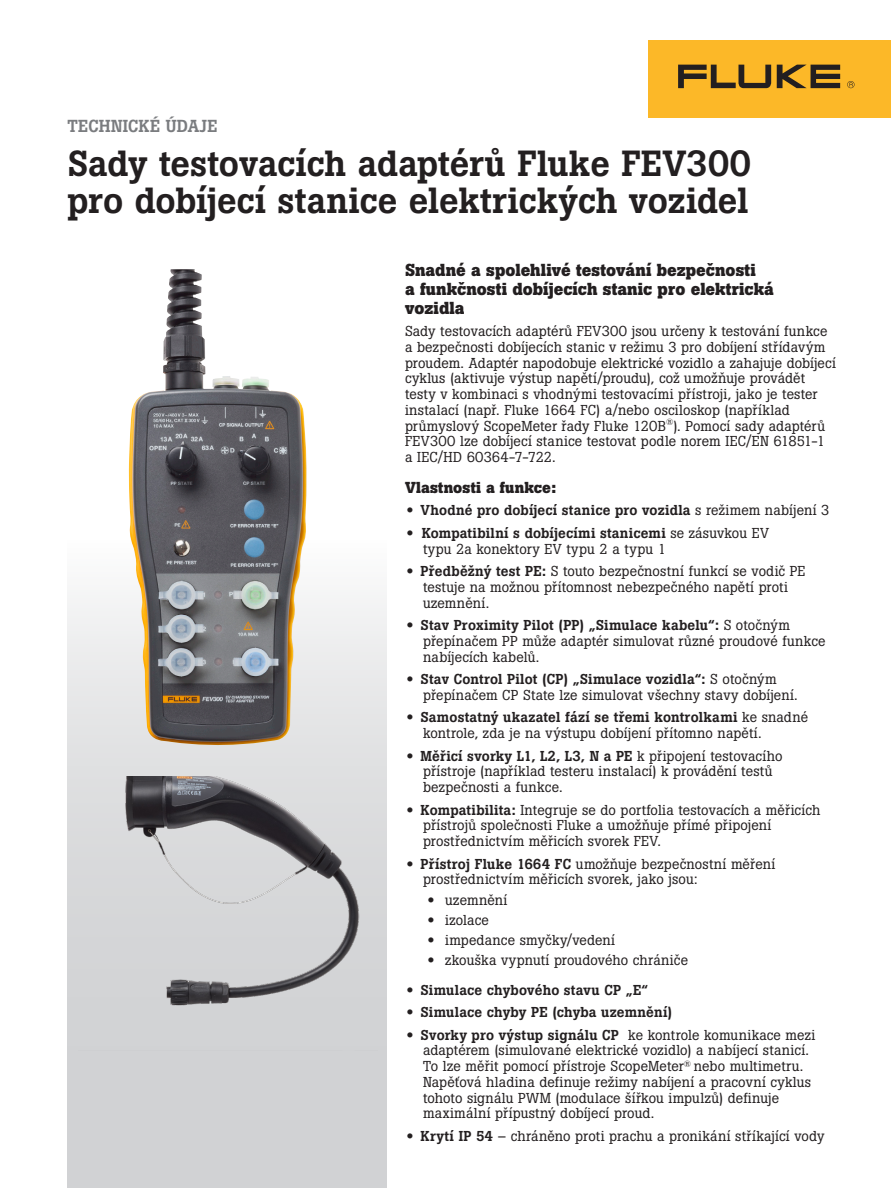
<style>
.page{position:relative;width:891px;height:1188px;background:#fff}
.page>*{position:absolute;margin:0;border:0;box-sizing:border-box;transform-origin:0 0}
.Headline{font:500 36px/37.5px "Boton Pro";color:#231f20}
.Subhead_1{font:700 17.25px/18.8px "Boton Pro";color:#231f20}
.Document_title{font:500 17.25px "Boton Pro";letter-spacing:.02em;color:#7a7c7f}
.Subhead_2{font:700 15.75px "Boton Pro";letter-spacing:.015em;color:#231f20}
.Bullet_body{font:14.25px/15.8px "Boton Pro";letter-spacing:.01em;color:#231f20}
.Body{font:14.25px/15.8px "Boton Pro";letter-spacing:.01em;color:#231f20}
.Bullet_body-2{font:500 14.25px "Boton Pro";letter-spacing:.01em;color:#231f20}
.s1{font-family:"Helvetica Neue LT Pro";font-weight:100;font-stretch:expanded}
.s2{font-weight:400}
.s3{font-weight:500}
</style>
<div class="page">
<div style="left:68px;top:540px;width:319px;height:648px;background:linear-gradient(to bottom,#f2f3f3,#c8c9cc)"></div>
<div style="left:648px;top:40px;width:243px;height:78px;background:#fcb828"></div>
<svg style="left:777px;top:65px;width:63px;height:23px"></svg>
<svg style="left:678px;top:65px;width:93px;height:23px"></svg>
<svg style="left:847px;top:81px;width:8px;height:7px"></svg>
<img style="left:129px;top:269px;width:178px;height:477px">
<img style="left:74px;top:777px;width:303px;height:274px">
<p class="Document_title" style="left:68px;top:115px;width:152px">TECHNICKÉ ÚDAJE</p>
<p class="Headline" style="left:68px;top:144px;width:685px">Sady testovacích adaptérů Fluke FEV300 pro dobíjecí stanice elektrických vozidel</p>
<p class="Subhead_1" style="left:405px;top:261px;width:370px">Snadné a spolehlivé testování bezpečnosti<br>a funkčnosti dobíjecích stanic pro elektrická vozidla</p>
<p class="Body" style="left:405px;top:323px;width:432px">Sady testovacích adaptérů FEV300 jsou určeny k testování funkce a bezpečnosti dobíjecích stanic v režimu 3 pro dobíjení střídavým proudem. Adaptér napodobuje elektrické vozidlo a zahajuje dobíjecí cyklus (aktivuje výstup napětí/proudu), což umožňuje provádět testy v kombinaci s vhodnými testovacími přístroji, jako je tester instalací (např. Fluke 1664 FC) a/nebo osciloskop (například průmyslový ScopeMeter řady Fluke 120B<sup>®</sup>). Pomocí sady adaptérů FEV300 lze dobíjecí stanice testovat podle norem IEC/EN 61851-1 a IEC/HD 60364-7-722.</p>
<p class="Subhead_2" style="left:405px;top:477px;width:153px">Vlastnosti a funkce:</p>
<p class="Bullet_body-2" style="left:407px;top:501px;width:425px"><span class="s1">•</span> Vhodné pro dobíjecí stanice pro vozidla <span class="s2">s režimem nabíjení 3</span></p>
<p class="Bullet_body" style="left:423px;top:525px;width:348px;text-indent:-16px"><span class="s1">•</span> <span class="s3">Kompatibilní s dobíjecími stanicemi</span> se zásuvkou EV typu 2a konektory EV typu 2 a typu 1</p>
<p class="Bullet_body" style="left:423px;top:563px;width:384px;text-indent:-16px"><span class="s1">•</span> <span class="s3">Předběžný test PE:</span> S touto bezpečnostní funkcí se vodič PE testuje na možnou přítomnost nebezpečného napětí proti uzemnění.</p>
<p class="Bullet_body" style="left:423px;top:617px;width:404px;text-indent:-16px"><span class="s1">•</span> <span class="s3">Stav Proximity Pilot (PP) „Simulace kabelu“:</span> S otočným přepínačem PP může adaptér simulovat různé proudové funkce nabíjecích kabelů.</p>
<p class="Bullet_body" style="left:423px;top:671px;width:376px;text-indent:-16px"><span class="s1">•</span> <span class="s3">Stav Control Pilot (CP) „Simulace vozidla“:</span> S otočným přepínačem CP State lze simulovat všechny stavy dobíjení.</p>
<p class="Bullet_body" style="left:423px;top:710px;width:387px;text-indent:-16px"><span class="s1">•</span> <span class="s3">Samostatný ukazatel fází se třemi kontrolkami</span> ke snadné kontrole, zda je na výstupu dobíjení přítomno napětí.</p>
<p class="Bullet_body" style="left:423px;top:748px;width:361px;text-indent:-16px"><span class="s1">•</span> <span class="s3">Měřicí svorky L1, L2, L3, N a PE</span> k připojení testovacího přístroje (například testeru instalací) k provádění testů bezpečnosti a funkce.</p>
<p class="Bullet_body" style="left:423px;top:802px;width:399px;text-indent:-16px"><span class="s1">•</span> <span class="s3">Kompatibilita:</span> Integruje se do portfolia testovacích a měřicích přístrojů společnosti Fluke a umožňuje přímé připojení prostřednictvím měřicích svorek FEV.</p>
<p class="Bullet_body" style="left:423px;top:856px;width:354px;text-indent:-16px"><span class="s1">•</span> <span class="s3">Přístroj Fluke 1664 FC</span> umožňuje bezpečnostní měření prostřednictvím měřicích svorek, jako jsou:</p>
<p class="Bullet_body" style="left:428px;top:892px;width:81px"><span class="s1">•</span> uzemnění</p>
<p class="Bullet_body" style="left:428px;top:912px;width:63px"><span class="s1">•</span> izolace</p>
<p class="Bullet_body" style="left:428px;top:932px;width:189px"><span class="s1">•</span> impedance smyčky/vedení</p>
<p class="Bullet_body" style="left:428px;top:953px;width:262px"><span class="s1">•</span> zkouška vypnutí proudového chrániče</p>
<p class="Bullet_body-2" style="left:407px;top:981px;width:244px"><span class="s1">•</span> Simulace chybového stavu CP „E“</p>
<p class="Bullet_body-2" style="left:407px;top:1003px;width:267px"><span class="s1">•</span> Simulace chyby PE (chyba uzemnění)</p>
<p class="Bullet_body" style="left:423px;top:1027px;width:394px;text-indent:-16px"><span class="s1">•</span> <span class="s3">Svorky pro výstup signálu CP</span> ke kontrole komunikace mezi adaptérem (simulované elektrické vozidlo) a nabíjecí stanicí.<br>To lze měřit pomocí přístroje ScopeMeter<sup>®</sup> nebo multimetru.<br>Napěťová hladina definuje režimy nabíjení a pracovní cyklus tohoto signálu PWM (modulace šířkou impulzů) definuje maximální přípustný dobíjecí proud.</p>
<p class="Bullet_body" style="left:407px;top:1128px;width:420px"><span class="s1">•</span> <span class="s3">Krytí IP 54</span> – chráněno proti prachu a pronikání stříkající vody</p>
</div>
